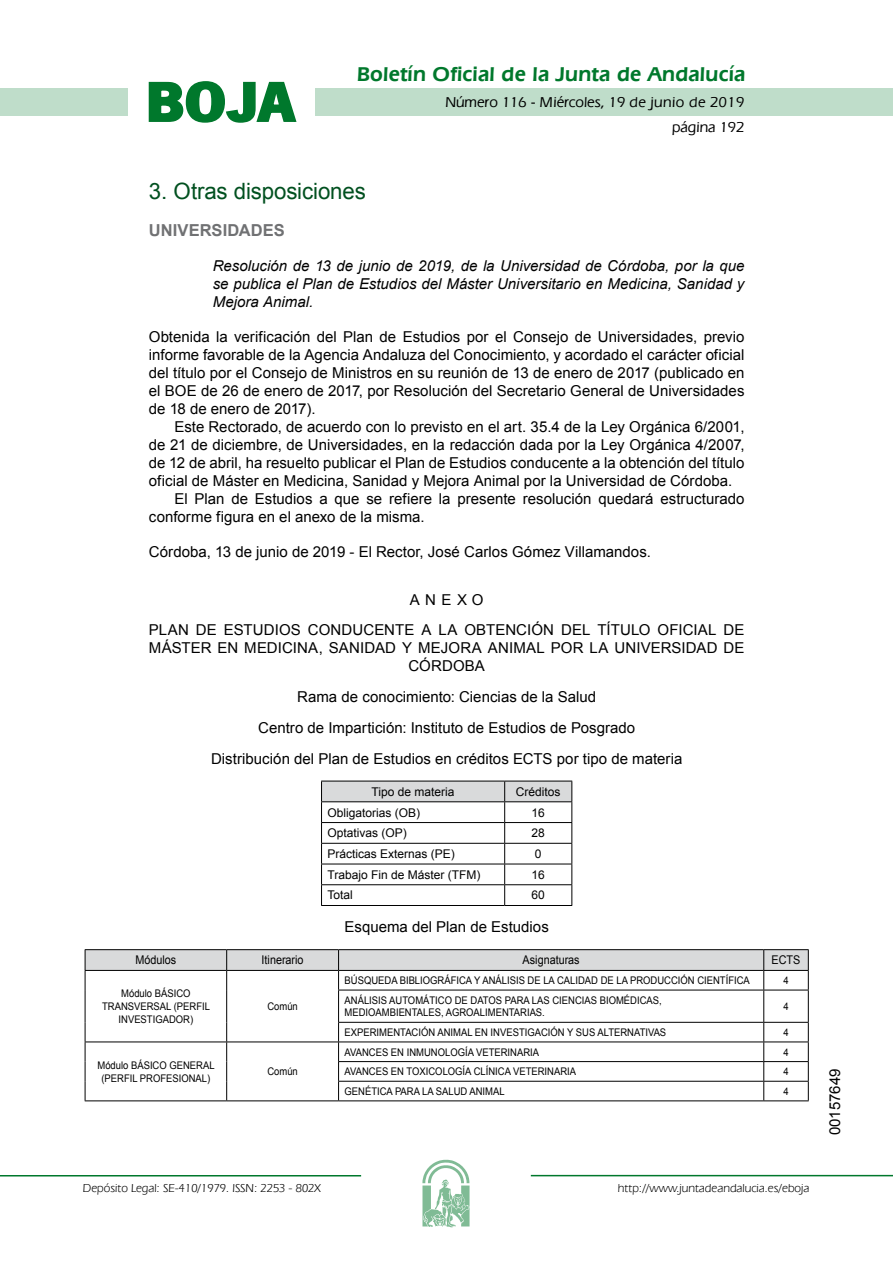
<style>
.page{position:relative;width:893px;height:1263px;background:#fff}
.page>*{position:absolute;margin:0;border:0;box-sizing:border-box;transform-origin:0 0}
.t1{font:700 57.75px "News Got T";color:#00782c;scale:1.14 1}
.t2{font:22.5px "Arial";letter-spacing:-.005em;color:#00501f}
.t3{font:600 21px "Eras IT Cby BT";letter-spacing:.01em;color:#00782c}
.t4{font:700 16.5px "Arial";letter-spacing:.005em;color:#707173}
.t5{font:15px/18px "Arial";color:#000;text-align:justify}
.t6{font:italic 15px/18px "Arial";color:#000;text-align:justify}
.t7{font:500 15px/24.5px "Eras IT Cby BT";color:#000;text-align:right}
.t8{font:12px "Arial";color:#000}
.t9{font:12px "Eras IT Cby BT";color:#000}
.t10{font:12px "Arial";color:#000;scale:.9 1}
.t11{font:10.5px/12.6px "Arial";color:#000;text-align:center;scale:.9 1}
</style>
<div class="page">
<div style="left:315px;top:88px;width:577px;height:28px;background:#bfddca"></div>
<div style="left:0;top:88px;width:128px;height:28px;background:#bfddca"></div>
<hr style="left:0;top:1175px;width:361px;height:2px;background:#00782c">
<svg style="left:422px;top:1159px;width:47px;height:68px"></svg>
<hr style="left:531px;top:1175px;width:361px;height:1px;background:#00782c">
<svg style="left:148px;top:81px;width:149px;height:42px"></svg>
<svg style="left:321px;top:781px;width:251px;height:124px"></svg>
<hr style="left:321px;top:905px;width:183px;height:1px;background:#000">
<hr style="left:504px;top:905px;width:68px;height:1px;background:#000">
<hr style="left:85px;top:949px;width:142px;height:1px;background:#000">
<hr style="left:227px;top:949px;width:111px;height:1px;background:#000">
<hr style="left:338px;top:949px;width:425px;height:1px;background:#000">
<hr style="left:763px;top:949px;width:45px;height:1px;background:#000">
<svg style="left:85px;top:950px;width:723px;height:40px"></svg>
<hr style="left:85px;top:990px;width:1px;height:32px;background:#000">
<hr style="left:226px;top:990px;width:1px;height:32px;background:#000">
<hr style="left:338px;top:990px;width:425px;height:1px;background:#000">
<hr style="left:338px;top:990px;width:1px;height:32px;background:#000">
<hr style="left:763px;top:990px;width:45px;height:1px;background:#000">
<hr style="left:763px;top:990px;width:1px;height:32px;background:#000">
<hr style="left:807px;top:990px;width:1px;height:32px;background:#000">
<hr style="left:338px;top:1022px;width:425px;height:1px;background:#000">
<hr style="left:763px;top:1022px;width:45px;height:1px;background:#000">
<hr style="left:85px;top:1042px;width:142px;height:1px;background:#000">
<hr style="left:227px;top:1042px;width:111px;height:1px;background:#000">
<hr style="left:338px;top:1042px;width:425px;height:1px;background:#000">
<hr style="left:763px;top:1042px;width:45px;height:1px;background:#000">
<hr style="left:338px;top:1061px;width:425px;height:1px;background:#000">
<hr style="left:763px;top:1061px;width:45px;height:1px;background:#000">
<svg style="left:85px;top:1022px;width:1px;height:79px"></svg>
<svg style="left:226px;top:1022px;width:1px;height:79px"></svg>
<hr style="left:338px;top:1081px;width:425px;height:1px;background:#000">
<svg style="left:338px;top:1023px;width:1px;height:78px"></svg>
<hr style="left:763px;top:1081px;width:45px;height:1px;background:#000">
<svg style="left:763px;top:1023px;width:1px;height:78px"></svg>
<svg style="left:807px;top:1023px;width:1px;height:78px"></svg>
<hr style="left:85px;top:1101px;width:142px;height:1px;background:#000">
<hr style="left:227px;top:1101px;width:111px;height:1px;background:#000">
<hr style="left:338px;top:1101px;width:425px;height:1px;background:#000">
<hr style="left:763px;top:1101px;width:45px;height:1px;background:#000">
<h1 class="t1" style="left:145px;top:68px;width:133px">BOJA</h1>
<h3 class="t3" style="left:357px;top:62px;width:390px">Boletín Oficial de la Junta de Andalucía</h3>
<p class="t7" style="left:445px;top:90px;width:300px">Número 116 - Miércoles, 19 de junio de 2019 página 192</p>
<h2 class="t2" style="left:149px;top:177px;width:218px">3. Otras disposiciones</h2>
<p class="t4" style="left:149px;top:219px;width:137px">UNIVERSIDADES</p>
<p class="t6" style="left:213px;top:257px;width:533px">Resolución de 13 de junio de 2019, de la Universidad de Córdoba, por la que se publica el Plan de Estudios del Máster Universitario en Medicina, Sanidad y Mejora Animal.</p>
<p class="t5" style="left:149px;top:328px;width:597px">Obtenida la verificación del Plan de Estudios por el Consejo de Universidades, previo informe favorable de la Agencia Andaluza del Conocimiento, y acordado el carácter oficial del título por el Consejo de Ministros en su reunión de 13 de enero de 2017 (publicado en el BOE de 26 de enero de 2017, por Resolución del Secretario General de Universidades de 18 de enero de 2017).</p>
<p class="t5" style="left:174px;top:418px;width:571px">Este Rectorado, de acuerdo con lo previsto en el art. 35.4 de la Ley Orgánica 6/2001,</p>
<p class="t5" style="left:149px;top:436px;width:597px">de 21 de diciembre, de Universidades, en la redacción dada por la Ley Orgánica 4/2007,</p>
<p class="t5" style="left:149px;top:454px;width:597px">de 12 de abril, ha resuelto publicar el Plan de Estudios conducente a la obtención del título</p>
<p class="t5" style="left:149px;top:472px;width:585px">oficial de Máster en Medicina, Sanidad y Mejora Animal por la Universidad de Córdoba.</p>
<p class="t5" style="left:174px;top:490px;width:571px">El Plan de Estudios a que se refiere la presente resolución quedará estructurado</p>
<p class="t5" style="left:149px;top:508px;width:277px">conforme figura en el anexo de la misma.</p>
<p class="t5" style="left:149px;top:543px;width:503px">Córdoba, 13 de junio de 2019 - El Rector, José Carlos Gómez Villamandos.</p>
<p class="t5" style="left:410px;top:591px;width:75px">ANEXO</p>
<p class="t5" style="left:149px;top:621px;width:21px">Plan</p>
<p class="t5" style="left:196px;top:621px;width:550px">de Estu dios CONDUCENTE A LA OBTENCIÓN DEL TÍTULO OFICIAL DE</p>
<p class="t5" style="left:149px;top:639px;width:597px">MÁSTER EN MEDI CI NA, SANIDAD Y MEJORA ANI MAL POR LA UNIVERSIDAD DE</p>
<p class="t5" style="left:408px;top:657px;width:78px">CÓRDOBA</p>
<p class="t5" style="left:211px;top:682px;width:473px;line-height:30.8px;text-align:center">Rama de conocimiento: Ciencias de la Salud<br>Centro de I mpartición: I nstituto de Estudios de Posgrado<br>Distribución del Plan de Estudios en créditos ECTS por tipo de materia</p>
<p class="t8" style="left:371px;top:784px;width:84px">Tipo de materia</p>
<p class="t8" style="left:516px;top:784px;width:46px">Créditos</p>
<p class="t8" style="left:327px;top:804px;width:94px">Obligatorias (OB)</p>
<p class="t8" style="left:531px;top:804px;width:15px">16</p>
<p class="t8" style="left:327px;top:825px;width:81px">Optativas (OP)</p>
<p class="t8" style="left:531px;top:825px;width:15px">28</p>
<p class="t8" style="left:327px;top:846px;width:129px">Prácticas Externas (PE)</p>
<p class="t8" style="left:535px;top:846px;width:8px">0</p>
<p class="t8" style="left:327px;top:867px;width:154px">Trabajo Fin de Máster (TFM)</p>
<p class="t8" style="left:531px;top:867px;width:15px">16</p>
<p class="t8" style="left:327px;top:887px;width:27px">Total</p>
<p class="t8" style="left:531px;top:887px;width:15px">60</p>
<p class="t5" style="left:344px;top:918px;width:206px">Esquema del Plan de Estudios</p>
<p class="t10" style="left:135px;top:952px;width:47px">Módulos</p>
<p class="t10" style="left:261px;top:952px;width:48px">Itinerario</p>
<p class="t10" style="left:522px;top:952px;width:65px">Asignaturas</p>
<p class="t10" style="left:771px;top:952px;width:34px">ECTS</p>
<p class="t11" style="left:102px;top:988px;width:121px">Módulo BÁSI CO<br>TRANSVERSAL (PERFI L<br>I NVESTI GADOR)</p>
<p class="t11" style="left:344px;top:974px;width:452px">BÚSQUEDA BI BLIOGRÁFICA Y ANÁLISIS DE LA CALIDAD DE LA PRODUCCIÓN CI ENTÍFICA</p>
<p class="t11" style="left:783px;top:974px;width:7px">4</p>
<p class="t11" style="left:344px;top:994px;width:354px;text-align:left">ANÁLI SI S AUTOMÁTI CO DE DATOS PARA LAS CI ENCIAS BI OMÉDI CAS,<br>MEDI OAMBI ENTALES, AGROALI MENTARIAS.</p>
<p class="t11" style="left:783px;top:1000px;width:7px">4</p>
<p class="t11" style="left:344px;top:1026px;width:359px">EXPERI MENTACI ÓN ANI MAL EN I NVESTI GACI ÓN Y SUS ALTERNATIVAS</p>
<p class="t11" style="left:783px;top:1026px;width:7px">4</p>
<p class="t11" style="left:267px;top:1000px;width:35px">Común</p>
<p class="t11" style="left:97px;top:1059px;width:132px">Módulo BÁSICO GENERAL (PERFI L PROFESIONAL)</p>
<p class="t11" style="left:267px;top:1065px;width:35px">Común</p>
<p class="t11" style="left:344px;top:1046px;width:218px">AVANCES EN I NMUNOLOGÍA VETERI NARIA</p>
<p class="t11" style="left:783px;top:1046px;width:7px">4</p>
<p class="t11" style="left:344px;top:1065px;width:259px">AVANCES EN TOXI COLOGÍA CLÍNI CA VETERI NARIA</p>
<p class="t11" style="left:783px;top:1065px;width:7px">4</p>
<p class="t11" style="left:344px;top:1085px;width:179px">GENÉTI CA PARA LA SALUD ANI MAL</p>
<p class="t11" style="left:783px;top:1085px;width:7px">4</p>
<p class="t9" style="left:83px;top:1181px;width:239px">Depósito Legal: SE-410/1979. ISSN: 2253 - 802X</p>
<p class="t9" style="left:618px;top:1181px;width:193px">http://www.juntadeandalucia.es/eboja</p>
<p class="t5" style="left:826px;top:1135px;width:68px;rotate:-90deg">00157649</p>
</div>
